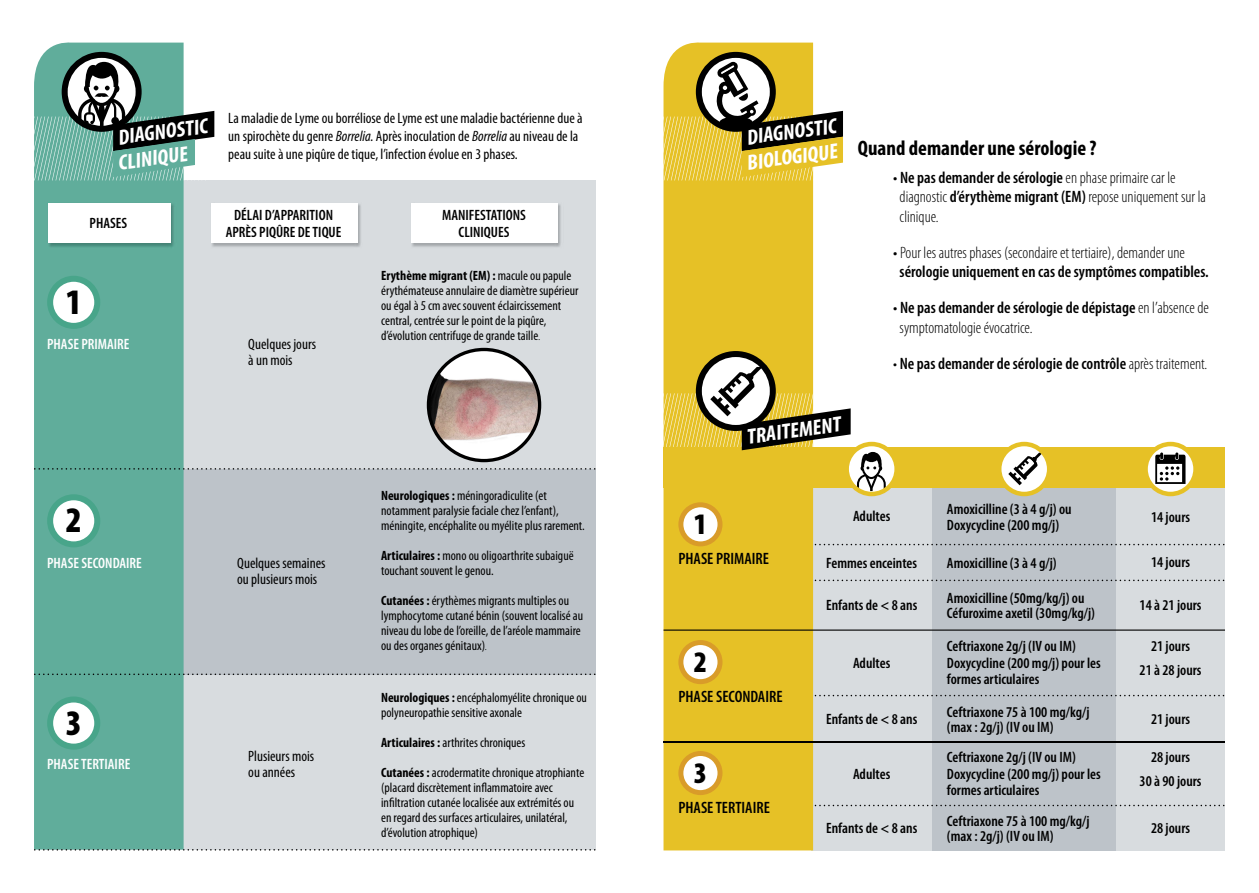
<style>
.page{position:relative;width:1259px;height:893px;background:#fff}
.page>*{position:absolute;margin:0;border:0;box-sizing:border-box;transform-origin:0 0}
.t1{font:900 condensed 36px "Myriad Pro";color:#000}
.t2{font:900 condensed 29.85px "Myriad Pro";color:#000}
.t3{font:700 condensed 21.75px/25px "Myriad Pro";color:#fff}
.t4{font:700 condensed 21px "Myriad Pro";color:#000}
.t5{font:300 condensed 16.5px/19.5px "Myriad Pro";color:#000}
.t6{font:600 condensed 16.5px "Myriad Pro";color:#000}
.t7{font:600 condensed 15px/16.5px "Myriad Pro";color:#000}
.t8{font:condensed 15px/16.5px "Myriad Pro";color:#000}
.t9{font:600 condensed 15px "Myriad Pro";color:#fff}
.t10{font:condensed 13.5px/15px "Myriad Pro";color:#000}
.s1{font-style:italic}
.s2{font-weight:700}
.s3{font-weight:300}
.s4{font-weight:300;font-style:italic}
.s5{font-weight:400}
.s6{font-weight:600}
</style>
<div class="page">
<div style="left:932px;top:486px;width:184px;height:364px;background:#bdc3c9"></div>
<div style="left:1116px;top:486px;width:109px;height:364px;background:#d8dcdf"></div>
<div style="left:811px;top:486px;width:121px;height:364px;background:#d8dcdf"></div>
<svg style="left:813px;top:805px;width:411px;height:1px"></svg>
<svg style="left:813px;top:544px;width:411px;height:1px"></svg>
<svg style="left:813px;top:580px;width:411px;height:1px"></svg>
<svg style="left:813px;top:695px;width:411px;height:1px"></svg>
<div style="left:663px;top:42px;width:150px;height:808px;background:#e6c126"></div>
<div style="left:44px;top:674px;width:551px;height:176px;background:#d8dcdf"></div>
<div style="left:44px;top:469px;width:551px;height:205px;background:#bdc3c9"></div>
<div style="left:43px;top:180px;width:552px;height:289px;background:#d8dcdf"></div>
<div style="left:34px;top:42px;width:150px;height:807px;background:#60ad9b"></div>
<svg style="left:34px;top:52px;width:181px;height:129px"></svg>
<svg style="left:34px;top:468px;width:561px;height:2px"></svg>
<svg style="left:34px;top:674px;width:561px;height:1px"></svg>
<svg style="left:34px;top:849px;width:561px;height:2px"></svg>
<svg style="left:427px;top:348px;width:114px;height:114px"></svg>
<img style="left:47px;top:202px;width:129px;height:46px">
<div style="left:48px;top:203px;width:122px;height:40px;background:#fff"></div>
<img style="left:412px;top:203px;width:149px;height:44px">
<div style="left:411px;top:203px;width:146px;height:40px;background:#fff"></div>
<svg style="left:663px;top:52px;width:180px;height:129px"></svg>
<div style="left:663px;top:448px;width:562px;height:40px;background:#e6c126"></div>
<svg style="left:997px;top:442px;width:54px;height:54px"></svg>
<svg style="left:1143px;top:442px;width:54px;height:54px"></svg>
<hr style="left:663px;top:629px;width:562px;height:2px;background:#000">
<hr style="left:663px;top:741px;width:562px;height:1px;background:#000">
<svg style="left:663px;top:351px;width:236px;height:145px"></svg>
<svg style="left:47px;top:276px;width:53px;height:53px;background:#a3d1c4"></svg>
<svg style="left:47px;top:494px;width:53px;height:53px;background:#a3d1c4"></svg>
<svg style="left:47px;top:696px;width:53px;height:54px;background:#a2d0c4"></svg>
<img style="left:212px;top:203px;width:149px;height:44px">
<div style="left:211px;top:203px;width:146px;height:40px;background:#fff"></div>
<svg style="left:678px;top:502px;width:44px;height:44px"></svg>
<svg style="left:678px;top:640px;width:44px;height:44px"></svg>
<svg style="left:678px;top:751px;width:44px;height:44px"></svg>
<h3 class="t3" style="left:113px;top:126px;width:95px;rotate:-8deg">DIAGNOSTIC<br>CLINIQUE</h3>
<p class="t8" style="left:228px;top:109px;width:356px;line-height:18px">La maladie de Lyme ou borréliose de Lyme est une maladie bactérienne due à un spirochète du genre <span class="s1">Borrelia.</span> Après inoculation de <span class="s1">Borrelia</span> au niveau de la peau suite à une piqûre de tique, l’infection évolue en 3 phases.</p>
<p class="t7" style="left:226px;top:207px;width:117px;text-align:center">DÉLAI D’APPARITION<br>APRÈS PIQÛRE DE TIQUE</p>
<p class="t7" style="left:90px;top:215px;width:39px">PHASES</p>
<p class="t7" style="left:442px;top:207px;width:85px;text-align:center">MANIFESTATIONS<br>CLINIQUES</p>
<h1 class="t1" style="left:66px;top:282px;width:17px">1</h1>
<p class="t9" style="left:47px;top:336px;width:84px">PHASE PRIMAIRE</p>
<h1 class="t1" style="left:66px;top:500px;width:17px">2</h1>
<p class="t9" style="left:47px;top:555px;width:96px">PHASE SECONDAIRE</p>
<h1 class="t1" style="left:66px;top:702px;width:17px">3</h1>
<p class="t9" style="left:47px;top:756px;width:85px">PHASE TERTIAIRE</p>
<p class="t8" style="left:248px;top:336px;width:69px">Quelques jours à un mois</p>
<p class="t8" style="left:237px;top:555px;width:90px">Quelques semaines ou plusieurs mois</p>
<p class="t8" style="left:248px;top:748px;width:67px">Plusieurs mois ou années</p>
<p class="t10" style="left:381px;top:268px;width:199px"><span class="s2">Erythème migrant (EM) :</span> macule ou papule érythémateuse annulaire de diamètre supérieur ou égal à 5 cm avec souvent éclaircissement central, centrée sur le point de la piqûre, d’évolution centrifuge de grande taille<span class="s3">.</span></p>
<p class="t10" style="left:381px;top:488px;width:205px"><span class="s2">Neurologiques :</span> méningoradiculite (et notamment paralysie faciale chez l’enfant), méningite, encéphalite ou myélite plus rarement.</p>
<p class="t10" style="left:381px;top:548px;width:194px"><span class="s2">Articulaires :</span> mono ou oligoarthrite subaiguë touchant souvent le genou.</p>
<p class="t10" style="left:381px;top:593px;width:203px"><span class="s2">Cutanées :</span> érythèmes migrants multiples ou lymphocytome cutané bénin (souvent localisé au niveau du lobe de l’oreille, de l’aréole mammaire ou des organes génitaux)<span class="s4">.</span></p>
<p class="t10" style="left:381px;top:690px;width:207px"><span class="s2">Neurologiques :</span> encéphalomyélite chronique ou polyneuropathie sensitive axonale</p>
<p class="t10" style="left:381px;top:735px;width:146px"><span class="s2">Articulaires :</span> arthrites chroniques</p>
<p class="t10" style="left:381px;top:765px;width:205px"><span class="s2">Cutanées :</span> acrodermatite chronique atrophiante (placard discrètement inflammatoire avec infiltration cutanée localisée aux extrémités ou en regard des surfaces articulaires, unilatéral, d’évolution atrophique)</p>
<h2 class="t2" style="left:694px;top:507px;width:15px">1</h2>
<h3 class="t3" style="left:741px;top:126px;width:95px;rotate:-8deg">DIAGNOSTIC<br>BIOLOGIQUE</h3>
<h3 class="t4" style="left:857px;top:137px;width:240px">Quand demander une sérologie ?</h3>
<p class="t5" style="left:899px;top:168px;width:308px;text-indent:-6px"><span class="s5">•</span> <span class="s6">Ne pas demander de sérologie</span> en phase primaire car le diagnostic <span class="s6">d’érythème migrant (EM)</span> repose uniquement sur la clinique.</p>
<p class="t5" style="left:899px;top:243px;width:311px;text-indent:-6px"><span class="s5">•</span> Pour les autres phases (secondaire et tertiaire), demander une <span class="s6">sérologie uniquement en cas de symptômes compatibles.</span></p>
<p class="t5" style="left:899px;top:298px;width:311px;text-indent:-6px"><span class="s5">•</span> <span class="s6">Ne pas demander de sérologie de dépistage</span> en l’absence de symptomatologie évocatrice.</p>
<p class="t6" style="left:893px;top:354px;width:315px"><span class="s3">•</span> Ne pas demander de sérologie de contrôle <span class="s3">après traitement.</span></p>
<h3 class="t3" style="left:745px;top:425px;width:96px;rotate:-8deg">TRAITEMENT</h3>
<p class="t7" style="left:947px;top:501px;width:126px">Amoxicilline (3 à 4 g/j) ou<br>Doxycycline (200 mg/j)</p>
<p class="t7" style="left:853px;top:508px;width:39px">Adultes</p>
<p class="t7" style="left:1151px;top:509px;width:41px">14 jours</p>
<p class="t6" style="left:678px;top:549px;width:92px">PHASE PRIMAIRE</p>
<h2 class="t2" style="left:694px;top:645px;width:15px">2</h2>
<p class="t6" style="left:678px;top:687px;width:106px">PHASE SECONDAIRE</p>
<h2 class="t2" style="left:694px;top:756px;width:15px">3</h2>
<p class="t6" style="left:678px;top:798px;width:93px">PHASE TERTIAIRE</p>
<p class="t7" style="left:826px;top:555px;width:92px">Femmes enceintes</p>
<p class="t7" style="left:947px;top:555px;width:111px">Amoxicilline (3 à 4 g/j)</p>
<p class="t7" style="left:1151px;top:554px;width:41px">14 jours</p>
<p class="t7" style="left:826px;top:597px;width:93px">Enfants de &lt; 8 ans</p>
<p class="t7" style="left:1139px;top:597px;width:63px">14 à 21 jours</p>
<p class="t7" style="left:947px;top:591px;width:150px;line-height:15px">Amoxicilline (50mg/kg/j) ou<br>Céfuroxime axetil (30mg/kg/j)</p>
<p class="t7" style="left:853px;top:655px;width:39px">Adultes</p>
<p class="t7" style="left:947px;top:638px;width:155px">Ceftriaxone 2g/j (IV ou IM)<br>Doxycycline (200 mg/j) pour les formes articulaires</p>
<p class="t7" style="left:1139px;top:635px;width:63px;line-height:24px;text-align:center">21 jours<br>21 à 28 jours</p>
<p class="t7" style="left:947px;top:704px;width:144px;line-height:15px">Ceftriaxone 75 à 100 mg/kg/j (max : 2g/j) (IV ou IM)</p>
<p class="t7" style="left:826px;top:711px;width:93px">Enfants de &lt; 8 ans</p>
<p class="t7" style="left:1151px;top:711px;width:41px">21 jours</p>
<p class="t7" style="left:947px;top:749px;width:155px">Ceftriaxone 2g/j (IV ou IM)<br>Doxycycline (200 mg/j) pour les formes articulaires</p>
<p class="t7" style="left:947px;top:813px;width:144px;line-height:15px">Ceftriaxone 75 à 100 mg/kg/j (max : 2g/j) (IV ou IM)</p>
<p class="t7" style="left:1139px;top:745px;width:63px;line-height:24px;text-align:center">28 jours<br>30 à 90 jours</p>
<p class="t7" style="left:853px;top:766px;width:39px">Adultes</p>
<p class="t7" style="left:826px;top:820px;width:93px">Enfants de &lt; 8 ans</p>
<p class="t7" style="left:1151px;top:820px;width:41px">28 jours</p>
</div>
